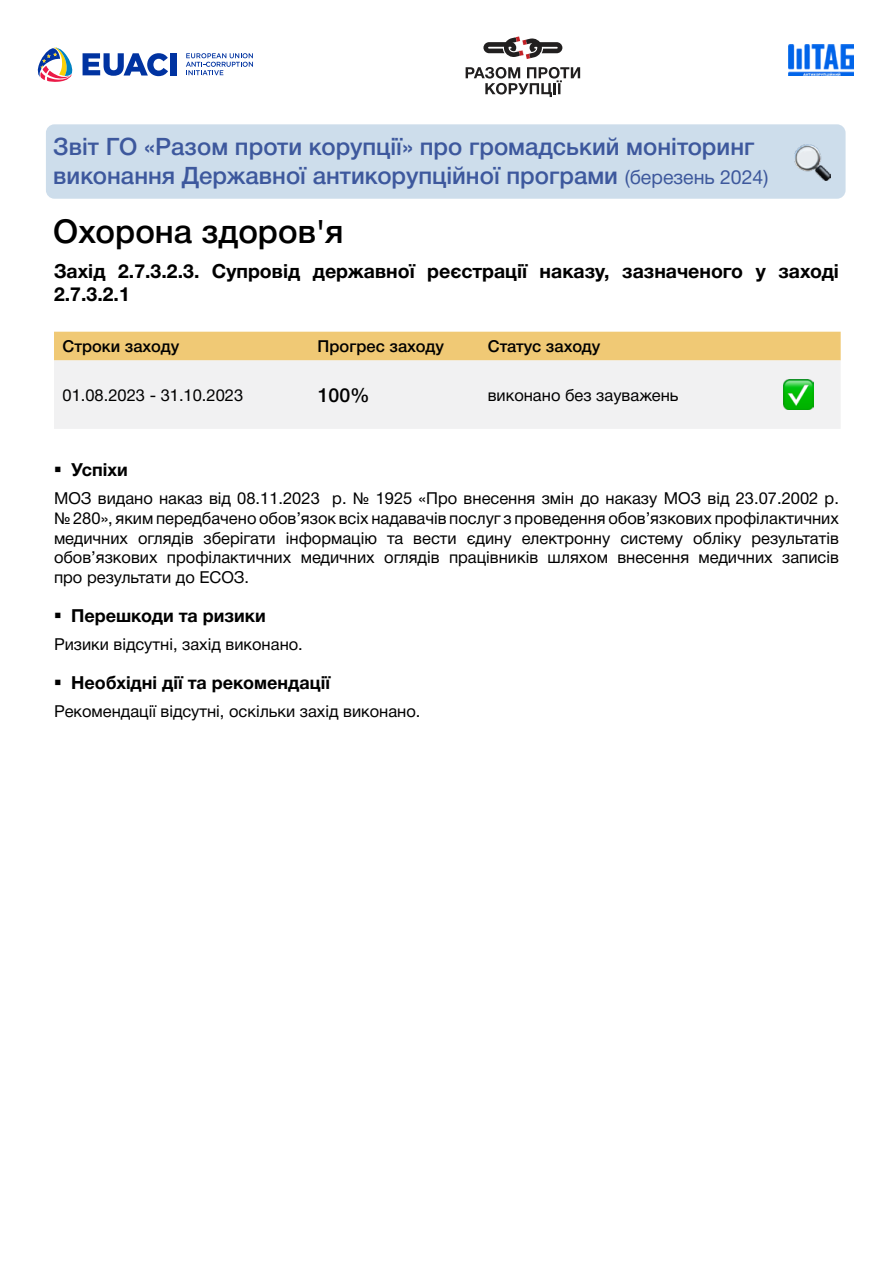
<style>
.page{position:relative;width:893px;height:1263px;background:#fff}
.page>*{position:absolute;margin:0;border:0;box-sizing:border-box;transform-origin:0 0}
.t1{font:500 33px "Helvetica Neue Cyr";color:#000}
.t2{font:500 24px/28.8px "Helvetica Neue Cyr";color:#3d589d}
.t3{font:700 19.5px/23.4px "Helvetica Neue Cyr";color:#000}
.t4{font:500 19.5px "Helvetica Neue Cyr";color:#000}
.t5{font:700 18px "Helvetica Neue Cyr";color:#000}
.t6{font:16.5px/19.8px "Helvetica Neue Cyr";color:#000;text-align:justify}
.t7{font:500 16.5px "Helvetica Neue Cyr";color:#000}
.s1{font-weight:400;font-size:19.5px;color:#3d589c}
</style>
<div class="page">
<div style="left:46px;top:124px;width:799px;height:75px;background:#cdddeb;border-radius:9px"></div>
<svg style="left:483px;top:36px;width:79px;height:23px"></svg>
<svg style="left:466px;top:67px;width:114px;height:30px"></svg>
<svg style="left:186px;top:53px;width:67px;height:22px"></svg>
<svg style="left:37px;top:47px;width:36px;height:35px"></svg>
<svg style="left:83px;top:53px;width:85px;height:23px"></svg>
<div style="left:170px;top:53px;width:6px;height:22px;background:#0033a1"></div>
<img style="left:789px;top:45px;width:65px;height:31px">
<img style="left:794px;top:144px;width:36px;height:36px">
<div style="left:54px;top:332px;width:787px;height:28px;background:#f0c975"></div>
<div style="left:54px;top:360px;width:787px;height:69px;background:#f1f1f2"></div>
<img style="left:783px;top:380px;width:30px;height:30px">
<h2 class="t2" style="left:53px;top:133px;width:717px">Звіт ГО «Разом проти корупції» про громадський моніторинг виконання Державної антикорупційної програми <span class="s1">(березень 2024)</span></h2>
<h1 class="t1" style="left:53px;top:213px;width:292px">Охорона здоров'я</h1>
<p class="t3" style="left:54px;top:259px;width:786px">Захід 2.7.3.2.3. Супровід державної реєстрації наказу, зазначеного у заході<br>2.7.3.2.1</p>
<p class="t7" style="left:63px;top:337px;width:118px">Строки заходу</p>
<p class="t7" style="left:318px;top:337px;width:128px">Прогрес заходу</p>
<p class="t7" style="left:488px;top:337px;width:114px">Статус заходу</p>
<p class="t6" style="left:63px;top:385px;width:182px">01.08.2023 - 31.10.2023</p>
<p class="t4" style="left:318px;top:384px;width:54px">100%</p>
<p class="t6" style="left:488px;top:385px;width:192px">виконано без зауважень</p>
<p class="t5" style="left:71px;top:459px;width:58px">Успіхи</p>
<p class="t6" style="left:54px;top:488px;width:786px">МОЗ видано наказ від 08.11.2023 р. № 1925 «Про внесення змін до наказу МОЗ від 23.07.2002 р. № 280», яким передбачено обов’язок всіх надавачів послуг з проведення обов’язкових профілактичних медичних оглядів зберігати інформацію та вести єдину електронну систему обліку результатів обов’язкових профілактичних медичних оглядів працівників шляхом внесення медичних записів про результати до ЕСОЗ.</p>
<p class="t5" style="left:71px;top:605px;width:196px">Перешкоди та ризики</p>
<p class="t6" style="left:54px;top:634px;width:250px">Ризики відсутні, захід виконано.</p>
<p class="t5" style="left:71px;top:672px;width:261px">Необхідні дії та рекомендації</p>
<p class="t6" style="left:54px;top:701px;width:368px">Рекомендації відсутні, оскільки захід виконано.</p>
</div>
